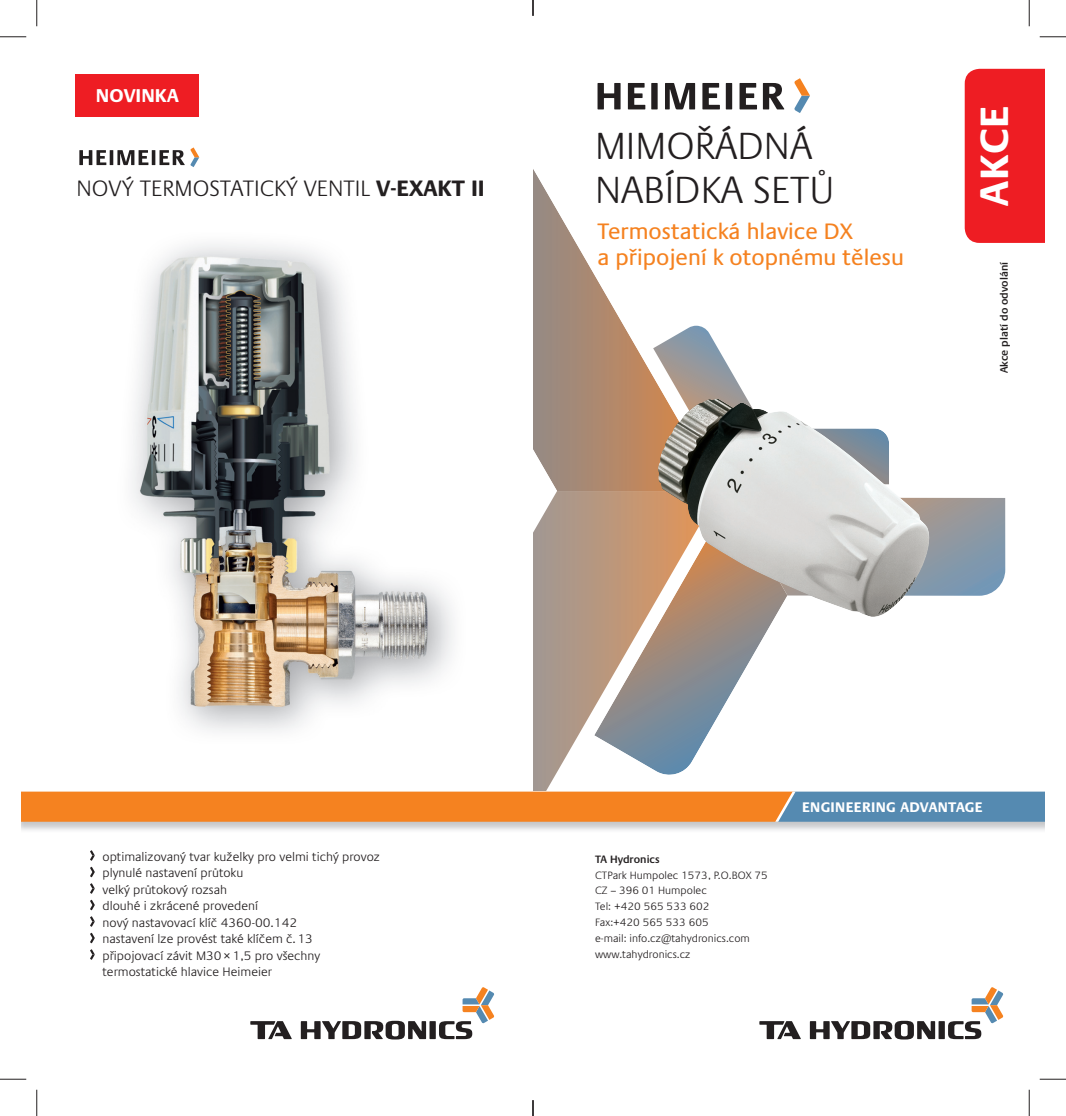
<style>
.page{position:relative;width:1066px;height:1116px;background:#fff}
.page>*{position:absolute;margin:0;border:0;box-sizing:border-box;transform-origin:0 0}
.t1{font:700 40.25px "Praxis LT Pro";color:#fff}
.t2{font:300 38.5px/43.8px "Praxis LT Pro";color:#231f20}
.t3{font:22.75px/25.9px "Praxis LT Pro";color:#f58220}
.t4{font:300 22.75px "Praxis LT Pro";color:#231f20}
.t5{font:700 18.9px "Praxis LT Pro";color:#fff}
.t6{font:700 14.17px "Praxis LT Pro";letter-spacing:.025em;color:#fff}
.t7{font:300 12.6px/16.4px "Praxis LT Pro";color:#231f20}
.t8{font:300 10.85px/15.8px "Praxis LT Pro";color:#231f20}
.t9{font:600 10.85px "Praxis LT Pro";color:#231f20}
.s1{font-weight:700}
</style>
<div class="page">
<svg style="left:533px;top:169px;width:166px;height:322px"></svg>
<svg style="left:719px;top:595px;width:266px;height:119px"></svg>
<svg style="left:653px;top:326px;width:93px;height:158px"></svg>
<svg style="left:533px;top:491px;width:186px;height:300px"></svg>
<svg style="left:931px;top:497px;width:74px;height:98px;background:#8c9aa7"></svg>
<img style="left:658px;top:397px;width:273px;height:220px">
<svg style="left:90px;top:850px;width:5px;height:10px"></svg>
<svg style="left:90px;top:866px;width:5px;height:11px"></svg>
<svg style="left:90px;top:883px;width:5px;height:10px"></svg>
<svg style="left:90px;top:899px;width:5px;height:11px"></svg>
<svg style="left:90px;top:916px;width:5px;height:10px"></svg>
<svg style="left:90px;top:932px;width:5px;height:11px"></svg>
<svg style="left:90px;top:949px;width:5px;height:10px"></svg>
<svg style="left:597px;top:83px;width:23px;height:26px"></svg>
<svg style="left:628px;top:83px;width:17px;height:26px"></svg>
<div style="left:651px;top:83px;width:6px;height:26px;background:#231f20"></div>
<svg style="left:665px;top:83px;width:30px;height:26px"></svg>
<svg style="left:702px;top:83px;width:18px;height:26px"></svg>
<div style="left:726px;top:83px;width:6px;height:26px;background:#231f20"></div>
<svg style="left:739px;top:83px;width:18px;height:26px"></svg>
<svg style="left:763px;top:83px;width:21px;height:26px"></svg>
<svg style="left:794px;top:78px;width:16px;height:35px"></svg>
<svg style="left:79px;top:150px;width:27px;height:15px"></svg>
<hr style="left:110px;top:150px;width:3px;height:15px;background:#231f20">
<svg style="left:117px;top:150px;width:31px;height:15px"></svg>
<hr style="left:152px;top:150px;width:3px;height:15px;background:#231f20">
<svg style="left:159px;top:147px;width:40px;height:20px"></svg>
<svg style="left:250px;top:1021px;width:42px;height:17px"></svg>
<div style="left:429px;top:1020px;width:7px;height:18px;background:#231f20"></div>
<svg style="left:301px;top:1020px;width:125px;height:19px"></svg>
<svg style="left:439px;top:987px;width:55px;height:51px"></svg>
<svg style="left:759px;top:1021px;width:42px;height:17px"></svg>
<div style="left:938px;top:1020px;width:7px;height:18px;background:#231f20"></div>
<svg style="left:810px;top:1020px;width:125px;height:19px"></svg>
<svg style="left:948px;top:987px;width:55px;height:51px"></svg>
<img style="left:22px;top:821px;width:1022px;height:9px">
<svg style="left:22px;top:791px;width:1022px;height:30px;background:#ce8648"></svg>
<div style="left:75px;top:74px;width:124px;height:43px;background:#ee1d23"></div>
<img style="left:132px;top:254px;width:309px;height:473px">
<div style="left:964px;top:69px;width:80px;height:174px;background:#ee1d23"></div>
<svg style="left:0;top:36px;width:26px;height:1px"></svg>
<svg style="left:1039px;top:36px;width:27px;height:1px"></svg>
<svg style="left:0;top:1078px;width:26px;height:1px"></svg>
<svg style="left:1039px;top:1078px;width:27px;height:1px"></svg>
<svg style="left:36px;top:0;width:1px;height:26px"></svg>
<svg style="left:36px;top:1089px;width:1px;height:26px"></svg>
<svg style="left:1029px;top:0;width:1px;height:26px"></svg>
<svg style="left:1029px;top:1089px;width:1px;height:26px"></svg>
<svg style="left:532px;top:0;width:2px;height:16px"></svg>
<svg style="left:532px;top:1100px;width:2px;height:15px"></svg>
<h3 class="t5" style="left:96px;top:89px;width:84px">NOVINKA</h3>
<h3 class="t4" style="left:76px;top:179px;width:410px">NOVÝ TERMOSTATICKÝ VENTIL <span class="s1">V-EXAKT II</span></h3>
<h2 class="t2" style="left:595px;top:128px;width:241px">MIMOŘÁDNÁ<br>NABÍDKA SETŮ</h2>
<h3 class="t3" style="left:597px;top:220px;width:308px">Termostatická hlavice DX<br>a připojení k otopnému tělesu</h3>
<h1 class="t1" style="left:979px;top:206px;width:102px;rotate:-90deg">AKCE</h1>
<p class="t9" style="left:1000px;top:373px;width:113px;rotate:-90deg">Akce platí do odvolání</p>
<p class="t7" style="left:102px;top:849px;width:279px">optimalizovaný tvar kuželky pro velmi tichý provoz plynulé nastavení průtoku<br>velký průtokový rozsah<br>dlouhé i zkrácené provedení<br>nový nastavovací klíč 4360-00.142<br>nastavení lze provést také klíčem č. 13<br>připojovací závit M30 × 1,5 pro všechny termostatické hlavice Heimeier</p>
<p class="t9" style="left:595px;top:855px;width:66px">TA Hydronics</p>
<p class="t8" style="left:595px;top:868px;width:174px">CTPark Humpolec 1573, P.O.BOX 75<br>CZ – 396 01 Humpolec<br>Tel: +420 565 533 602<br>Fax:+420 565 533 605<br>e-mail: info.cz@tahydronics.com www.tahydronics.cz</p>
<p class="t6" style="left:802px;top:801px;width:182px">ENGINEERING ADVANTAGE</p>
</div>
